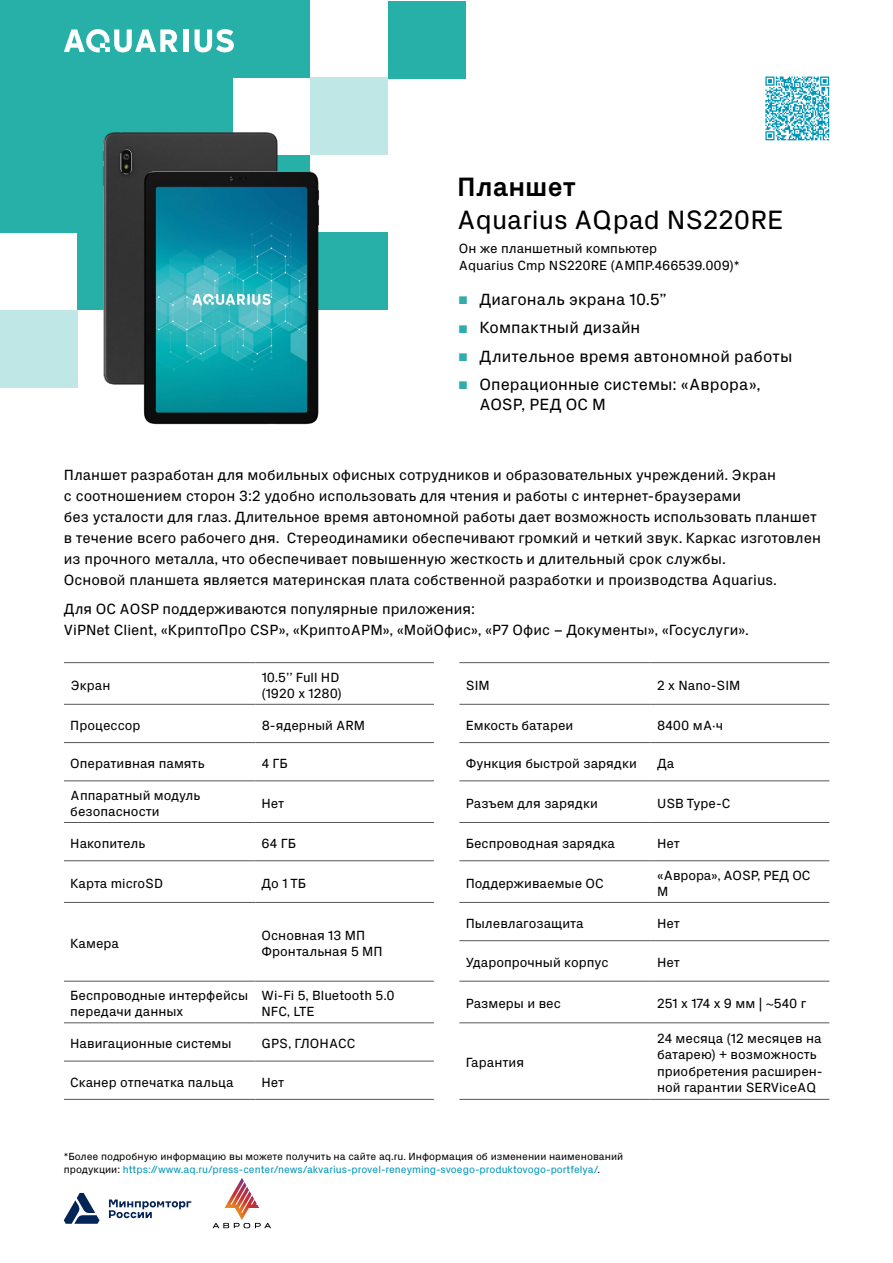
<style>
.page{position:relative;width:893px;height:1263px;background:#fff}
.page>*{position:absolute;margin:0;border:0;box-sizing:border-box;transform-origin:0 0}
.t1{font:27px "Aquariusfont";color:#000}
.t2{font:700 27px "Aquariusfont";color:#000}
.t3{font:16.5px/19.8px "Aquariusfont";letter-spacing:.005em;color:#000}
.t4{font:15px/21px "Aquariusfont";color:#000}
.t5{font:13.5px/16.2px "Aquariusfont";color:#000}
.t6{font:10.5px/12.6px "Aquariusfont";color:#000}
.s1{font-family:"Arial";color:#32acaa}
.s2{color:#0095b7}
</style>
<div class="page">
<div style="left:0;top:0;width:78px;height:78px;background:#26b0a8"></div>
<div style="left:78px;top:0;width:77px;height:78px;background:#26b0a8"></div>
<div style="left:155px;top:0;width:78px;height:78px;background:#26b0a8"></div>
<div style="left:0;top:78px;width:78px;height:77px;background:#26b0a8"></div>
<div style="left:78px;top:78px;width:77px;height:77px;background:#26b0a8"></div>
<div style="left:155px;top:78px;width:78px;height:77px;background:#26b0a8"></div>
<div style="left:0;top:155px;width:78px;height:78px;background:#26b0a8"></div>
<div style="left:78px;top:155px;width:77px;height:78px;background:#26b0a8"></div>
<div style="left:78px;top:233px;width:77px;height:77px;background:#26b0a8"></div>
<div style="left:310px;top:233px;width:78px;height:77px;background:#26b0a8"></div>
<div style="left:233px;top:0;width:77px;height:78px;background:#26b0a8"></div>
<div style="left:310px;top:78px;width:78px;height:77px;background:#bee7e5"></div>
<div style="left:183px;top:29px;width:5px;height:23px;background:#fff"></div>
<svg style="left:195px;top:29px;width:39px;height:23px"></svg>
<svg style="left:64px;top:29px;width:114px;height:23px"></svg>
<svg style="left:64px;top:1193px;width:36px;height:31px"></svg>
<svg style="left:109px;top:1199px;width:82px;height:19px"></svg>
<div style="left:0;top:310px;width:78px;height:78px;background:#bee7e5"></div>
<div style="left:388px;top:1px;width:77px;height:77px;background:#26b0a8"></div>
<svg style="left:64px;top:663px;width:765px;height:436px"></svg>
<hr style="left:64px;top:662px;width:191px;height:1px;background:#575756">
<hr style="left:255px;top:662px;width:179px;height:1px;background:#575756">
<hr style="left:459px;top:662px;width:192px;height:1px;background:#575756">
<hr style="left:651px;top:662px;width:178px;height:1px;background:#575756">
<hr style="left:64px;top:704px;width:191px;height:1px;background:#575756">
<hr style="left:255px;top:704px;width:179px;height:1px;background:#575756">
<hr style="left:459px;top:704px;width:192px;height:1px;background:#575756">
<hr style="left:651px;top:704px;width:178px;height:1px;background:#575756">
<hr style="left:64px;top:742px;width:191px;height:1px;background:#575756">
<hr style="left:255px;top:742px;width:179px;height:1px;background:#575756">
<hr style="left:459px;top:742px;width:192px;height:1px;background:#575756">
<hr style="left:651px;top:742px;width:178px;height:1px;background:#575756">
<hr style="left:64px;top:780px;width:191px;height:1px;background:#575756">
<hr style="left:255px;top:780px;width:179px;height:1px;background:#575756">
<hr style="left:459px;top:780px;width:192px;height:1px;background:#575756">
<hr style="left:651px;top:780px;width:178px;height:1px;background:#575756">
<hr style="left:64px;top:822px;width:191px;height:1px;background:#575756">
<hr style="left:255px;top:822px;width:179px;height:1px;background:#575756">
<hr style="left:459px;top:822px;width:192px;height:1px;background:#575756">
<hr style="left:651px;top:822px;width:178px;height:1px;background:#575756">
<hr style="left:64px;top:860px;width:191px;height:1px;background:#575756">
<hr style="left:255px;top:860px;width:179px;height:1px;background:#575756">
<hr style="left:459px;top:860px;width:192px;height:1px;background:#575756">
<hr style="left:651px;top:860px;width:178px;height:1px;background:#575756">
<hr style="left:64px;top:902px;width:191px;height:1px;background:#575756">
<hr style="left:255px;top:902px;width:179px;height:1px;background:#575756">
<hr style="left:459px;top:902px;width:192px;height:1px;background:#575756">
<hr style="left:651px;top:902px;width:178px;height:1px;background:#575756">
<hr style="left:459px;top:940px;width:192px;height:1px;background:#575756">
<hr style="left:651px;top:940px;width:178px;height:1px;background:#575756">
<hr style="left:64px;top:981px;width:191px;height:1px;background:#575756">
<hr style="left:255px;top:981px;width:179px;height:1px;background:#575756">
<hr style="left:459px;top:981px;width:192px;height:1px;background:#575756">
<hr style="left:651px;top:981px;width:178px;height:1px;background:#575756">
<hr style="left:64px;top:1022px;width:191px;height:1px;background:#575756">
<hr style="left:255px;top:1022px;width:179px;height:1px;background:#575756">
<hr style="left:459px;top:1022px;width:192px;height:1px;background:#575756">
<hr style="left:651px;top:1022px;width:178px;height:1px;background:#575756">
<hr style="left:64px;top:1061px;width:191px;height:1px;background:#575756">
<hr style="left:255px;top:1061px;width:179px;height:1px;background:#575756">
<hr style="left:64px;top:1099px;width:191px;height:1px;background:#575756">
<hr style="left:255px;top:1099px;width:179px;height:1px;background:#575756">
<hr style="left:459px;top:1099px;width:192px;height:1px;background:#575756">
<hr style="left:651px;top:1099px;width:178px;height:1px;background:#575756">
<img style="left:103px;top:132px;width:227px;height:293px">
<svg style="left:213px;top:1178px;width:58px;height:50px"></svg>
<svg style="left:765px;top:77px;width:64px;height:63px"></svg>
<h1 class="t2" style="left:457px;top:168px;width:120px">Планшет</h1>
<h1 class="t1" style="left:457px;top:201px;width:328px">Aquarius AQpad NS220RE</h1>
<p class="t5" style="left:459px;top:240px;width:282px">Он же планшетный компьютер<br>Aquarius Cmp NS220RE (АМПР.466539.009)*</p>
<p class="t3" style="left:458px;top:289px;width:210px"><span class="s1">■</span> Диагональ экрана 10.5”</p>
<p class="t3" style="left:458px;top:317px;width:184px"><span class="s1">■</span> Компактный дизайн</p>
<p class="t3" style="left:458px;top:345px;width:336px"><span class="s1">■</span> Длительное время автономной работы</p>
<p class="t3" style="left:479px;top:374px;width:283px;text-indent:-21px"><span class="s1">■</span> Операционные системы: «Аврора»,<br>AOSP, РЕД ОС М</p>
<p class="t4" style="left:64px;top:463px;width:758px">Планшет разработан для мобильных офисных сотрудников и образовательных учреждений. Экран<br>с соотношением сторон 3:2 удобно использовать для чтения и работы с интернет-браузерами<br>без усталости для глаз. Длительное время автономной работы дает возможность использовать планшет в течение всего рабочего дня. Стереодинамики обеспечивают громкий и четкий звук. Каркас изготовлен из прочного металла, что обеспечивает повышенную жесткость и длительный срок службы.<br>Основой планшета является материнская плата собственной разработки и производства Aquarius.</p>
<p class="t4" style="left:64px;top:598px;width:686px">Для ОС AOSP поддерживаются популярные приложения:<br>ViPNet Client, «КриптоПро CSP», «КриптоАРМ», «МойОфис», «Р7 Офис – Документы», «Гоcуслуги».</p>
<p class="t5" style="left:70px;top:676px;width:42px">Экран</p>
<p class="t5" style="left:262px;top:668px;width:81px">10.5’’ Full HD (1920 x 1280)</p>
<p class="t5" style="left:466px;top:676px;width:25px">SIM</p>
<p class="t5" style="left:657px;top:676px;width:85px">2 x Nano-SIM</p>
<p class="t5" style="left:70px;top:716px;width:72px">Процессор</p>
<p class="t5" style="left:262px;top:716px;width:105px">8-ядерный ARM</p>
<p class="t5" style="left:466px;top:716px;width:109px">Емкость батареи</p>
<p class="t5" style="left:657px;top:716px;width:67px">8400 мА·ч</p>
<p class="t5" style="left:70px;top:755px;width:136px">Оперативная память</p>
<p class="t5" style="left:262px;top:755px;width:28px">4 ГБ</p>
<p class="t5" style="left:466px;top:755px;width:173px">Функция быстрой зарядки</p>
<p class="t5" style="left:657px;top:755px;width:19px">Да</p>
<p class="t5" style="left:70px;top:787px;width:132px">Аппаратный модуль безопасности</p>
<p class="t5" style="left:262px;top:795px;width:24px">Нет</p>
<p class="t5" style="left:466px;top:795px;width:134px">Разъем для зарядки</p>
<p class="t5" style="left:657px;top:795px;width:75px">USB Type-C</p>
<p class="t5" style="left:70px;top:835px;width:77px">Накопитель</p>
<p class="t5" style="left:262px;top:835px;width:36px">64 ГБ</p>
<p class="t5" style="left:466px;top:835px;width:151px">Беспроводная зарядка</p>
<p class="t5" style="left:657px;top:835px;width:24px">Нет</p>
<p class="t5" style="left:70px;top:875px;width:94px">Карта microSD</p>
<p class="t5" style="left:262px;top:875px;width:46px">До 1 ТБ</p>
<p class="t5" style="left:466px;top:875px;width:139px">Поддерживаемые ОС</p>
<p class="t5" style="left:657px;top:866px;width:155px">«Аврора», AOSP, РЕД ОС<br>М</p>
<p class="t5" style="left:70px;top:935px;width:50px">Камера</p>
<p class="t5" style="left:262px;top:927px;width:123px">Основная 13 МП<br>Фронтальная 5 МП</p>
<p class="t5" style="left:466px;top:914px;width:119px">Пылевлагозащита</p>
<p class="t5" style="left:657px;top:914px;width:24px">Нет</p>
<p class="t5" style="left:466px;top:954px;width:144px">Ударопрочный корпус</p>
<p class="t5" style="left:657px;top:954px;width:24px">Нет</p>
<p class="t5" style="left:70px;top:987px;width:179px">Беспроводные интерфейсы передачи данных</p>
<p class="t5" style="left:262px;top:987px;width:135px">Wi-Fi 5, Bluetooth 5.0<br>NFC, LTE</p>
<p class="t5" style="left:466px;top:995px;width:97px">Размеры и вес</p>
<p class="t5" style="left:657px;top:995px;width:151px">251 х 174 х 9 мм | ~540 г</p>
<p class="t5" style="left:70px;top:1035px;width:163px">Навигационные системы</p>
<p class="t5" style="left:262px;top:1035px;width:95px">GPS, ГЛОНАСС</p>
<p class="t5" style="left:466px;top:1054px;width:60px">Гарантия</p>
<p class="t5" style="left:657px;top:1030px;width:167px">24 месяца (12 месяцев на батарею) + возможность приобретения расширен&shy;ной гарантии SERViceAQ</p>
<p class="t5" style="left:70px;top:1073px;width:165px">Сканер отпечатка пальца</p>
<p class="t5" style="left:262px;top:1073px;width:24px">Нет</p>
<p class="t6" style="left:64px;top:1150px;width:561px">*Более подробную информацию вы можете получить на сайте aq.ru. Информация об изменении наименований продукции: <span class="s2">https://www.aq.ru/press-center/news/akvarius-provel-reneyming-svoego-produktovogo-portfelya/</span>.</p>
</div>
